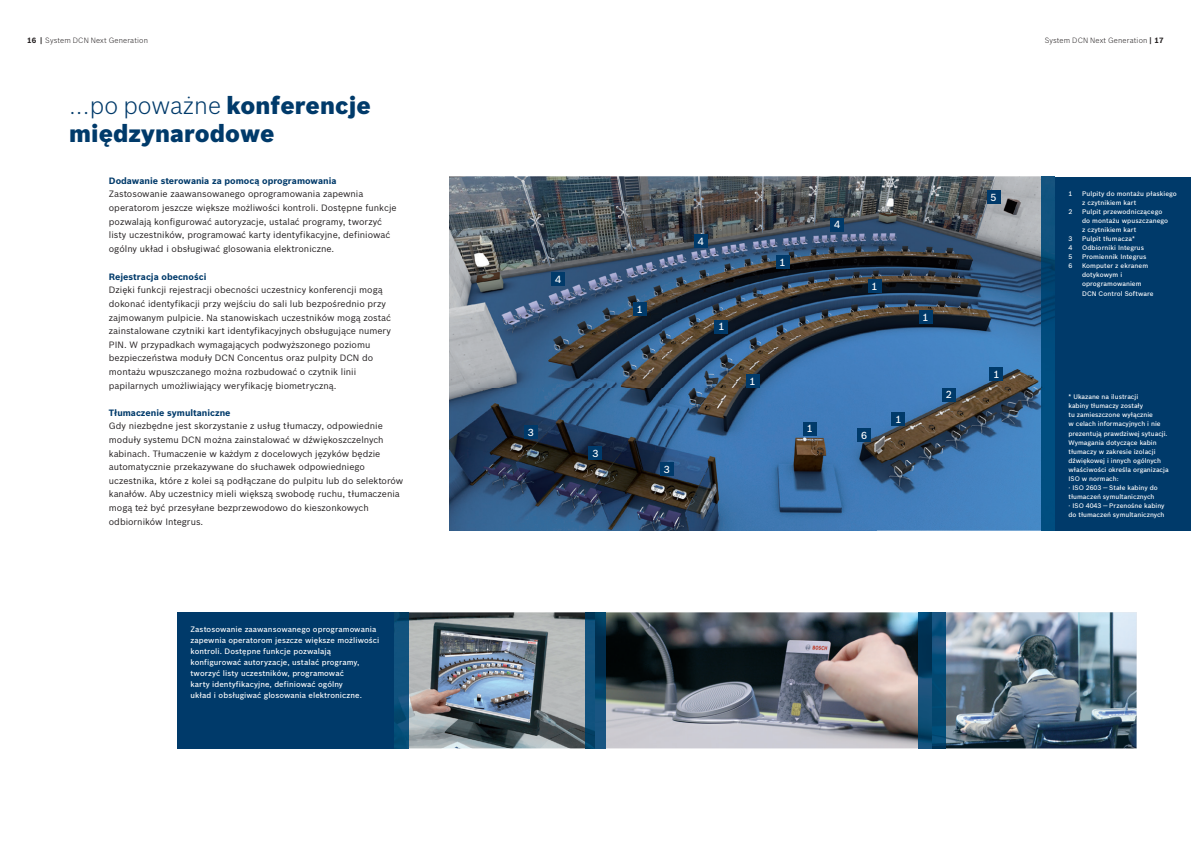
<style>
.page{position:relative;width:1191px;height:842px;background:#fff}
.page>*{position:absolute;margin:0;border:0;box-sizing:border-box;transform-origin:0 0}
.t1{font:900 24px/27.2px "Bosch Sans";letter-spacing:.005em;color:#003a6a}
.t2{font:500 10px "Bosch Sans";color:#fff}
.t3{font:9px/13.6px "Bosch Sans";color:#231f20}
.t4{font:700 9px "Bosch Sans";color:#003a6a}
.t5{font:500 7.7px/10.9px "Bosch Sans";letter-spacing:.01em;color:#fff}
.t6{font:300 7.5px "Bosch Sans";letter-spacing:.02em;color:#231f20}
.t7{font:500 6.5px/9.1px "Bosch Sans";color:#fff}
.s1{font-weight:700}
.s2{font-weight:300}
</style>
<div class="page">
<img style="left:449px;top:177px;width:427px;height:354px">
<img style="left:876px;top:177px;width:165px;height:283px">
<img style="left:876px;top:460px;width:165px;height:71px">
<div style="left:1054px;top:177px;width:137px;height:354px;background:#003a6a"></div>
<div style="left:891px;top:412px;width:14px;height:14px;background:#003a6a"></div>
<div style="left:803px;top:422px;width:13px;height:13px;background:#003a6a"></div>
<div style="left:942px;top:388px;width:13px;height:13px;background:#003a6a"></div>
<div style="left:660px;top:463px;width:14px;height:13px;background:#003a6a"></div>
<div style="left:551px;top:272px;width:14px;height:14px;background:#003a6a"></div>
<div style="left:986px;top:190px;width:14px;height:14px;background:#003a6a"></div>
<img style="left:408px;top:612px;width:177px;height:136px">
<img style="left:605px;top:612px;width:313px;height:136px">
<img style="left:946px;top:612px;width:190px;height:136px">
<div style="left:177px;top:612px;width:218px;height:136px;background:#003a6a"></div>
<img style="left:395px;top:612px;width:13px;height:136px">
<img style="left:585px;top:612px;width:20px;height:136px">
<img style="left:918px;top:612px;width:28px;height:136px">
<img style="left:1041px;top:177px;width:13px;height:354px">
<div style="left:746px;top:374px;width:13px;height:14px;background:#003a6a"></div>
<div style="left:918px;top:310px;width:14px;height:14px;background:#003a6a"></div>
<div style="left:867px;top:279px;width:14px;height:14px;background:#003a6a"></div>
<div style="left:714px;top:320px;width:14px;height:13px;background:#003a6a"></div>
<div style="left:989px;top:367px;width:14px;height:14px;background:#003a6a"></div>
<div style="left:588px;top:446px;width:14px;height:14px;background:#003a6a"></div>
<div style="left:524px;top:425px;width:13px;height:14px;background:#003a6a"></div>
<div style="left:830px;top:218px;width:14px;height:13px;background:#003a6a"></div>
<div style="left:694px;top:234px;width:14px;height:14px;background:#003a6a"></div>
<div style="left:857px;top:429px;width:14px;height:13px;background:#003a6a"></div>
<div style="left:633px;top:302px;width:13px;height:14px;background:#003a6a"></div>
<div style="left:776px;top:256px;width:13px;height:13px;background:#003a6a"></div>
<p class="t6" style="left:27px;top:35px;width:122px"><span class="s1">16 |</span> System DCN Next Generation</p>
<p class="t6" style="left:1044px;top:35px;width:121px">System DCN Next Generation <span class="s1">| 17</span></p>
<h1 class="t1" style="left:69px;top:91px;width:303px"><span class="s2">...po poważne</span> konferencje międzynarodowe</h1>
<p class="t4" style="left:109px;top:174px;width:229px">Dodawanie sterowania za pomocą oprogramowania</p>
<p class="t3" style="left:109px;top:187px;width:289px">Zastosowanie zaawansowanego oprogramowania zapewnia operatorom jeszcze większe możliwości kontroli. Dostępne funkcje pozwalają konfigurować autoryzacje, ustalać programy, tworzyć listy uczestników, programować karty identyfikacyjne, definiować ogólny układ i obsługiwać glosowania elektroniczne.</p>
<p class="t4" style="left:109px;top:270px;width:99px">Rejestracja obecności</p>
<p class="t3" style="left:109px;top:283px;width:284px">Dzięki funkcji rejestracji obecności uczestnicy konferencji mogą dokonać identyfikacji przy wejściu do sali lub bezpośrednio przy zajmowanym pulpicie. Na stanowiskach uczestników mogą zostać zainstalowane czytniki kart identyfikacyjnych obsługujące numery PIN. W przypadkach wymagających podwyższonego poziomu bezpieczeństwa moduły DCN Concentus oraz pulpity DCN do montażu wpuszczanego można rozbudować o czytnik linii papilarnych umożliwiający weryfikację biometryczną.</p>
<p class="t4" style="left:109px;top:406px;width:123px">Tłumaczenie symultaniczne</p>
<p class="t3" style="left:109px;top:419px;width:296px">Gdy niezbędne jest skorzystanie z usług tłumaczy, odpowiednie moduły systemu DCN można zainstalować w dźwiękoszczelnych kabinach. Tłumaczenie w każdym z docelowych języków będzie automatycznie przekazywane do słuchawek odpowiedniego uczestnika, które z kolei są podłączane do pulpitu lub do selektorów kanałów. Aby uczestnicy mieli większą swobodę ruchu, tłumaczenia mogą też być przesyłane bezprzewodowo do kieszonkowych odbiorników Integrus.</p>
<p class="t5" style="left:190px;top:623px;width:190px">Zastosowanie zaawansowanego oprogramowania zapewnia operatorom jeszcze większe możliwości kontroli. Dostępne funkcje pozwalają konfigurować autoryzacje, ustalać programy, tworzyć listy uczestników, programować<br>karty identyfikacyjne, definiować ogólny<br>układ i obsługiwać glosowania elektroniczne.</p>
<p class="t2" style="left:555px;top:272px;width:8px">4</p>
<p class="t2" style="left:528px;top:425px;width:8px">3</p>
<p class="t2" style="left:592px;top:446px;width:8px">3</p>
<p class="t2" style="left:636px;top:302px;width:8px">1</p>
<p class="t2" style="left:664px;top:462px;width:8px">3</p>
<p class="t2" style="left:698px;top:234px;width:8px">4</p>
<p class="t2" style="left:718px;top:319px;width:8px">1</p>
<p class="t2" style="left:749px;top:374px;width:8px">1</p>
<p class="t2" style="left:779px;top:255px;width:8px">1</p>
<p class="t2" style="left:834px;top:217px;width:8px">4</p>
<p class="t2" style="left:871px;top:279px;width:8px">1</p>
<p class="t2" style="left:922px;top:310px;width:8px">1</p>
<p class="t2" style="left:807px;top:421px;width:8px">1</p>
<p class="t2" style="left:861px;top:428px;width:8px">6</p>
<p class="t2" style="left:895px;top:412px;width:8px">1</p>
<p class="t2" style="left:946px;top:387px;width:8px">2</p>
<p class="t2" style="left:990px;top:190px;width:8px">5</p>
<p class="t2" style="left:993px;top:367px;width:8px">1</p>
<p class="t7" style="left:1068px;top:188px;width:5px">1</p>
<p class="t7" style="left:1082px;top:188px;width:96px">Pulpity do montażu płaskiego z czytnikiem kart</p>
<p class="t7" style="left:1068px;top:207px;width:5px">2</p>
<p class="t7" style="left:1082px;top:207px;width:88px">Pulpit przewodniczącego do montażu wpuszczanego z czytnikiem kart</p>
<p class="t7" style="left:1068px;top:234px;width:5px">3</p>
<p class="t7" style="left:1082px;top:234px;width:54px">Pulpit tłumacza*</p>
<p class="t7" style="left:1068px;top:243px;width:5px">4</p>
<p class="t7" style="left:1082px;top:243px;width:64px">Odbiorniki Integrus</p>
<p class="t7" style="left:1068px;top:252px;width:5px">5</p>
<p class="t7" style="left:1082px;top:252px;width:66px">Promiennik Integrus</p>
<p class="t7" style="left:1068px;top:261px;width:5px">6</p>
<p class="t7" style="left:1082px;top:261px;width:73px">Komputer z ekranem dotykowym i oprogramowaniem<br>DCN Control Software</p>
<p class="t7" style="left:1068px;top:392px;width:102px">* Ukazane na ilustracji<br>kabiny tłumaczy zostały<br>tu zamieszczone wyłącznie<br>w celach informacyjnych i nie prezentują prawdziwej sytuacji.<br>Wymagania dotyczące kabin tłumaczy w zakresie izolacji dźwiękowej i innych ogólnych właściwości określa organizacja<br>ISO w normach:<br>· ISO 2603 — Stałe kabiny do tłumaczeń symultanicznych<br>· ISO 4043 — Przenośne kabiny do tłumaczeń symultanicznych</p>
</div>
